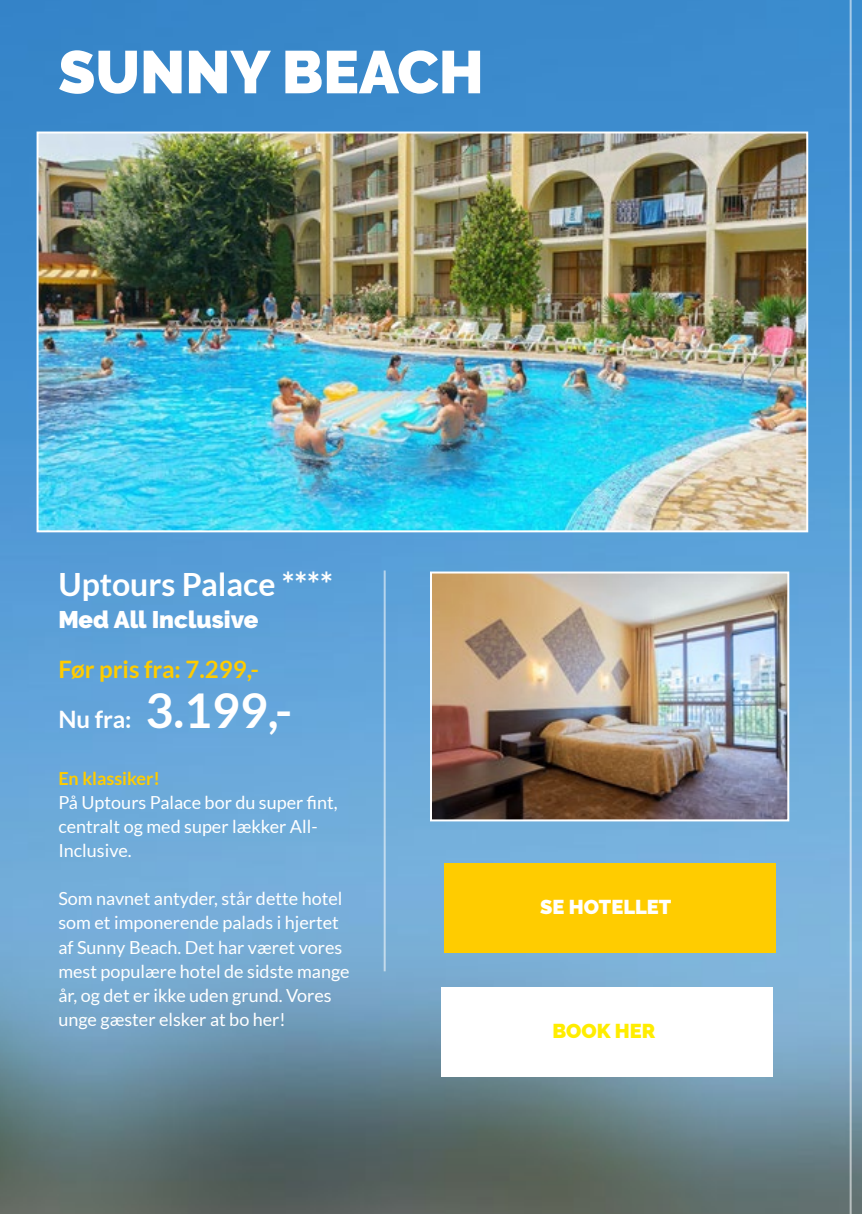
<style>
.page{position:relative;width:862px;height:1214px;background:#fff}
.page>*{position:absolute;margin:0;border:0;box-sizing:border-box;transform-origin:0 0}
.t1{font:900 60px "Raleway";color:#fff}
.t2{font:700 48px "Lato";color:#fff}
.t3{font:700 32px "Lato";color:#fff}
.t4{font:700 24px "Lato";color:#fc0}
.t5{font:900 24px "Raleway";color:#fff}
.t6{font:900 20px "Raleway";color:#fff}
.t7{font:900 20px "Raleway";color:#ffed00}
.t8{font:18px/24px "Lato";color:#fff}
.t9{font:700 18px "Lato";color:#fc0}
.s1{font-size:24px}
</style>
<div class="page">
<img style="left:0;top:0;width:862px;height:1213px">
<img style="left:40px;top:134px;width:765px;height:395px">
<div style="left:37px;top:131px;width:771px;height:401px;border:2px solid #fff"></div>
<img style="left:433px;top:574px;width:353px;height:244px">
<div style="left:430px;top:571px;width:359px;height:250px;border:2px solid #fff"></div>
<hr style="left:384px;top:570px;width:2px;height:401px;background:#fff">
<hr style="left:849px;top:0;width:2px;height:1213px;background:#fff">
<div style="left:444px;top:862px;width:331px;height:90px;background:#fc0"></div>
<div style="left:441px;top:986px;width:331px;height:90px;background:#fff"></div>
<h1 class="t1" style="left:58px;top:37px;width:427px">SUNNY BEACH</h1>
<h3 class="t3" style="left:58px;top:566px;width:276px">Uptours Palace ****</h3>
<h3 class="t5" style="left:58px;top:606px;width:202px">Med All Inclusive</h3>
<h3 class="t4" style="left:58px;top:655px;width:202px">Før pris fra: 7.299,-</h3>
<h2 class="t2" style="left:58px;top:683px;width:236px"><span class="s1">Nu fra:</span> 3.199,-</h2>
<p class="t9" style="left:58px;top:768px;width:103px">En klassiker!</p>
<p class="t8" style="left:58px;top:790px;width:281px">På Uptours Palace bor du super fint, centralt og med super lækker All-<br>Inclusive.</p>
<p class="t8" style="left:58px;top:886px;width:293px">Som navnet antyder, står dette hotel som et imponerende palads i hjertet af Sunny Beach. Det har været vores mest populære hotel de sidste mange år, og det er ikke uden grund. Vores unge gæster elsker at bo her!</p>
<p class="t6" style="left:540px;top:895px;width:133px">SE HOTELLET</p>
<p class="t7" style="left:552px;top:1019px;width:104px">BOOK HER</p>
</div>
